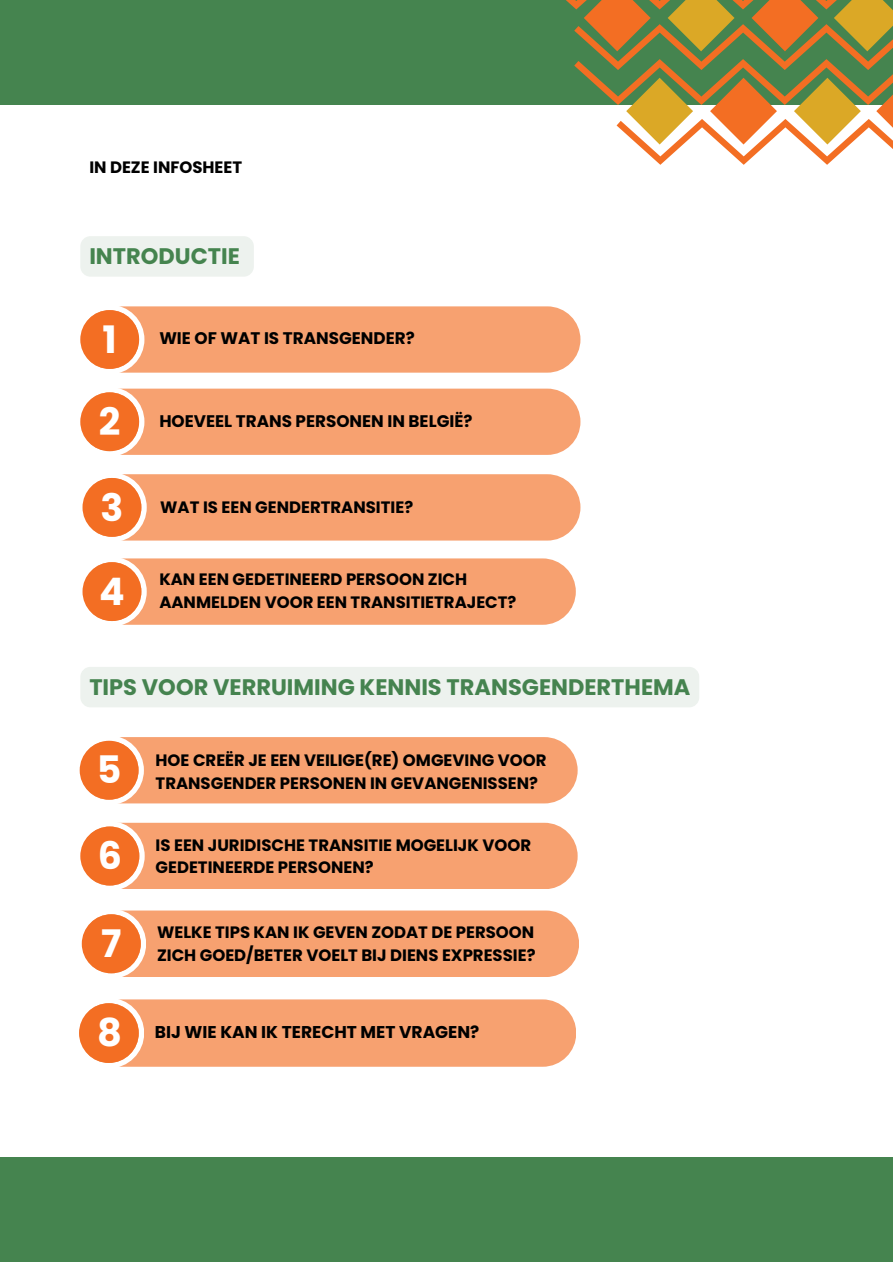
<style>
.page{position:relative;width:893px;height:1264px;background:#fff}
.page>*{position:absolute;margin:0;border:0;box-sizing:border-box;transform-origin:0 0}
.t1{font:700 38.4px "Poppins";color:#fff}
.t2{font:700 37.95px "Poppins";color:#fff}
.t3{font:700 37.8px "Poppins";color:#fff}
.t4{font:700 22.5px "Poppins";color:#45834f}
.t5{font:700 22.5px "Poppins";color:#45844f}
.t6{font:700 17.1px "Poppins";color:#000}
.t7{font:700 16.8px "Poppins";color:#000}
.t8{font:700 16.5px/22.5px "Poppins";color:#000}
</style>
<div class="page">
<div style="left:82px;top:306px;width:498px;height:66px;background:#f7a170;border-radius:33px"></div>
<svg style="left:82px;top:306px;width:62px;height:67px"></svg>
<div style="left:80px;top:310px;width:59px;height:59px;background:#f36e23;border-radius:50%"></div>
<div style="left:0;top:0;width:892px;height:105px;background:#45844f"></div>
<svg style="left:566px;top:0;width:326px;height:165px"></svg>
<div style="left:80px;top:236px;width:174px;height:41px;background:#edf2ee;border-radius:10px"></div>
<div style="left:82px;top:388px;width:498px;height:67px;background:#f7a170;border-radius:33px"></div>
<svg style="left:80px;top:388px;width:64px;height:67px"></svg>
<div style="left:80px;top:392px;width:59px;height:59px;background:#f36e23;border-radius:50%"></div>
<div style="left:84px;top:474px;width:496px;height:66px;background:#f7a170;border-radius:33px"></div>
<svg style="left:85px;top:474px;width:62px;height:67px"></svg>
<div style="left:82px;top:478px;width:59px;height:59px;background:#f36e23;border-radius:50%"></div>
<div style="left:84px;top:558px;width:491px;height:66px;background:#f7a170;border-radius:33px"></div>
<svg style="left:85px;top:558px;width:62px;height:67px"></svg>
<div style="left:82px;top:562px;width:59px;height:59px;background:#f36e23;border-radius:50%"></div>
<div style="left:81px;top:737px;width:496px;height:66px;background:#f7a170;border-radius:33px"></div>
<svg style="left:79px;top:737px;width:65px;height:67px"></svg>
<div style="left:80px;top:740px;width:58px;height:59px;background:#f36e23;border-radius:50%"></div>
<div style="left:82px;top:822px;width:495px;height:67px;background:#f7a170;border-radius:33px"></div>
<svg style="left:80px;top:822px;width:65px;height:67px"></svg>
<div style="left:80px;top:826px;width:59px;height:59px;background:#f36e23;border-radius:50%"></div>
<div style="left:81px;top:999px;width:495px;height:67px;background:#f7a170;border-radius:34px"></div>
<svg style="left:79px;top:999px;width:65px;height:68px"></svg>
<div style="left:79px;top:1003px;width:60px;height:59px;background:#f36e23;border-radius:50%"></div>
<div style="left:80px;top:667px;width:619px;height:40px;background:#edf2ee;border-radius:10px"></div>
<div style="left:83px;top:910px;width:496px;height:66px;background:#f7a170;border-radius:33px"></div>
<svg style="left:81px;top:910px;width:65px;height:67px"></svg>
<div style="left:82px;top:914px;width:59px;height:59px;background:#f36e23;border-radius:50%"></div>
<div style="left:0;top:1157px;width:892px;height:105px;background:#45844f"></div>
<p class="t8" style="left:89px;top:156px;width:154px">IN DEZE INFOSHEET</p>
<p class="t5" style="left:89px;top:241px;width:152px">INTRODUCTIE</p>
<p class="t3" style="left:103px;top:313px;width:16px">1</p>
<p class="t7" style="left:159px;top:326px;width:257px">WIE OF WAT IS TRANSGENDER?</p>
<p class="t3" style="left:99px;top:395px;width:23px">2</p>
<p class="t7" style="left:159px;top:409px;width:315px">HOEVEEL TRANS PERSONEN IN BELGIË?</p>
<p class="t3" style="left:100px;top:481px;width:24px">3</p>
<p class="t8" style="left:160px;top:496px;width:254px">WAT IS EEN GENDERTRANSITIE?</p>
<p class="t3" style="left:99px;top:565px;width:27px">4</p>
<p class="t8" style="left:159px;top:568px;width:358px">KAN EEN GEDETINEERD PERSOON ZICH<br>AANMELDEN VOOR EEN TRANSITIETRAJECT?</p>
<p class="t4" style="left:89px;top:671px;width:602px">TIPS VOOR VERRUIMING KENNIS TRANSGENDERTHEMA</p>
<p class="t3" style="left:97px;top:743px;width:26px">5</p>
<p class="t8" style="left:156px;top:749px;width:392px">HOE CREËR JE EEN VEILIGE(RE) OMGEVING VOOR<br>TRANSGENDER PERSONEN IN GEVANGENISSEN?</p>
<p class="t2" style="left:98px;top:829px;width:26px">6</p>
<p class="t8" style="left:156px;top:833px;width:377px">IS EEN JURIDISCHE TRANSITIE MOGELIJK VOOR<br>GEDETINEERDE PERSONEN?</p>
<p class="t2" style="left:101px;top:917px;width:22px">7</p>
<p class="t8" style="left:157px;top:921px;width:380px">WELKE TIPS KAN IK GEVEN ZODAT DE PERSOON<br>ZICH GOED/BETER VOELT BIJ DIENS EXPRESSIE?</p>
<p class="t1" style="left:97px;top:1005px;width:26px">8</p>
<p class="t6" style="left:155px;top:1020px;width:326px">BIJ WIE KAN IK TERECHT MET VRAGEN?</p>
</div>
